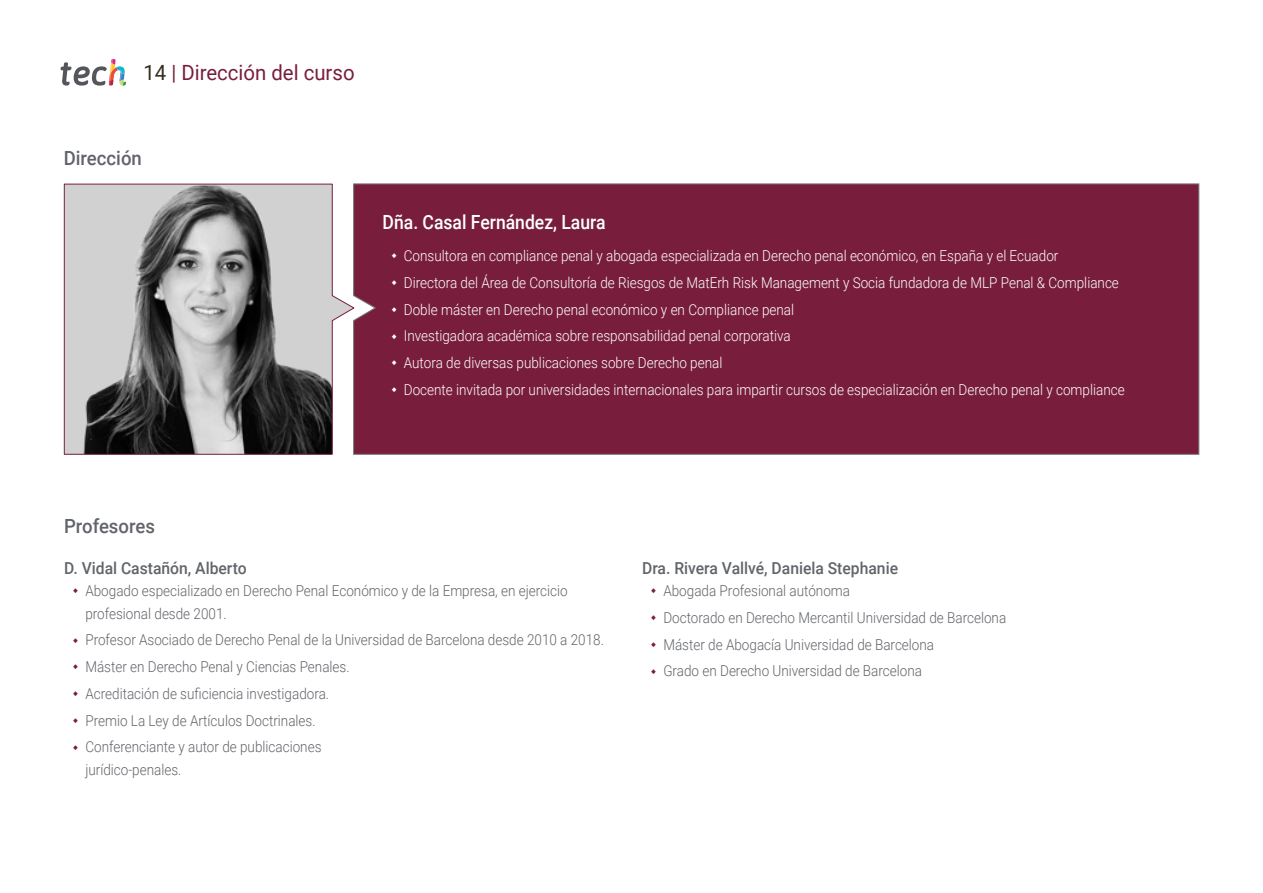
<style>
.page{position:relative;width:1263px;height:893px;background:#fff}
.page>*{position:absolute;margin:0;border:0;box-sizing:border-box;transform-origin:0 0}
.t1{font:21px "Roboto";color:#791e3c}
.t2{font:500 19.5px "Roboto";color:#fff;scale:.9 1}
.t3{font:500 19.5px "Roboto";color:#61646a;scale:.95 1}
.t4{font:500 16.5px "Roboto";color:#61646a;scale:.95 1}
.t5{font:300 15px/26.7px "Roboto";color:#61646a;scale:.9 1}
.t6{font:300 15px/26.7px "Roboto";color:#fff;scale:.9 1}
.s1{color:#312e20}
</style>
<div class="page">
<svg style="left:61px;top:59px;width:65px;height:27px"></svg>
<div style="left:355px;top:184px;width:844px;height:271px;background:#781e3c"></div>
<svg style="left:64px;top:184px;width:291px;height:271px;background:#969595"></svg>
<svg style="left:392px;top:253px;width:4px;height:5px"></svg>
<svg style="left:392px;top:280px;width:4px;height:5px"></svg>
<svg style="left:392px;top:307px;width:4px;height:5px"></svg>
<svg style="left:392px;top:334px;width:4px;height:5px"></svg>
<svg style="left:392px;top:360px;width:4px;height:5px"></svg>
<svg style="left:392px;top:387px;width:4px;height:5px"></svg>
<h1 class="t1" style="left:144px;top:57px;width:213px"><span class="s1">14</span> | Dirección del curso</h1>
<h2 class="t3" style="left:64px;top:144px;width:84px">Dirección</h2>
<h2 class="t2" style="left:383px;top:209px;width:249px">Dña. Casal Fernández, Laura</h2>
<p class="t6" style="left:404px;top:242px;width:802px">Consultora en compliance penal y abogada especializada en Derecho penal económico, en España y el Ecuador<br>Directora del Área de Consultoría de Riesgos de MatErh Risk Management y Socia fundadora de MLP Penal &amp; Compliance Doble máster en Derecho penal económico y en Compliance penal<br>Investigadora académica sobre responsabilidad penal corporativa<br>Autora de diversas publicaciones sobre Derecho penal<br>Docente invitada por universidades internacionales para impartir cursos de especialización en Derecho penal y compliance</p>
<h2 class="t3" style="left:64px;top:513px;width:97px">Profesores</h2>
<p class="t4" style="left:64px;top:556px;width:194px">D. Vidal Castañón, Alberto</p>
<p class="t5" style="left:85px;top:579px;width:537px;line-height:22.5px">Abogado especializado en Derecho Penal Económico y de la Empresa, en ejercicio profesional desde 2001.</p>
<p class="t5" style="left:85px;top:626px;width:578px">Profesor Asociado de Derecho Penal de la Universidad de Barcelona desde 2010 a 2018.<br>Máster en Derecho Penal y Ciencias Penales.<br>Acreditación de suficiencia investigadora.<br>Premio La Ley de Artículos Doctrinales.<br>Conferenciante y autor de publicaciones</p>
<p class="t5" style="left:85px;top:756px;width:108px">jurídico-penales.</p>
<p class="t4" style="left:642px;top:556px;width:271px">Dra. Rivera Vallvé, Daniela Stephanie</p>
<p class="t5" style="left:663px;top:577px;width:382px">Abogada Profesional autónoma<br>Doctorado en Derecho Mercantil Universidad de Barcelona Máster de Abogacía Universidad de Barcelona<br>Grado en Derecho Universidad de Barcelona</p>
</div>
